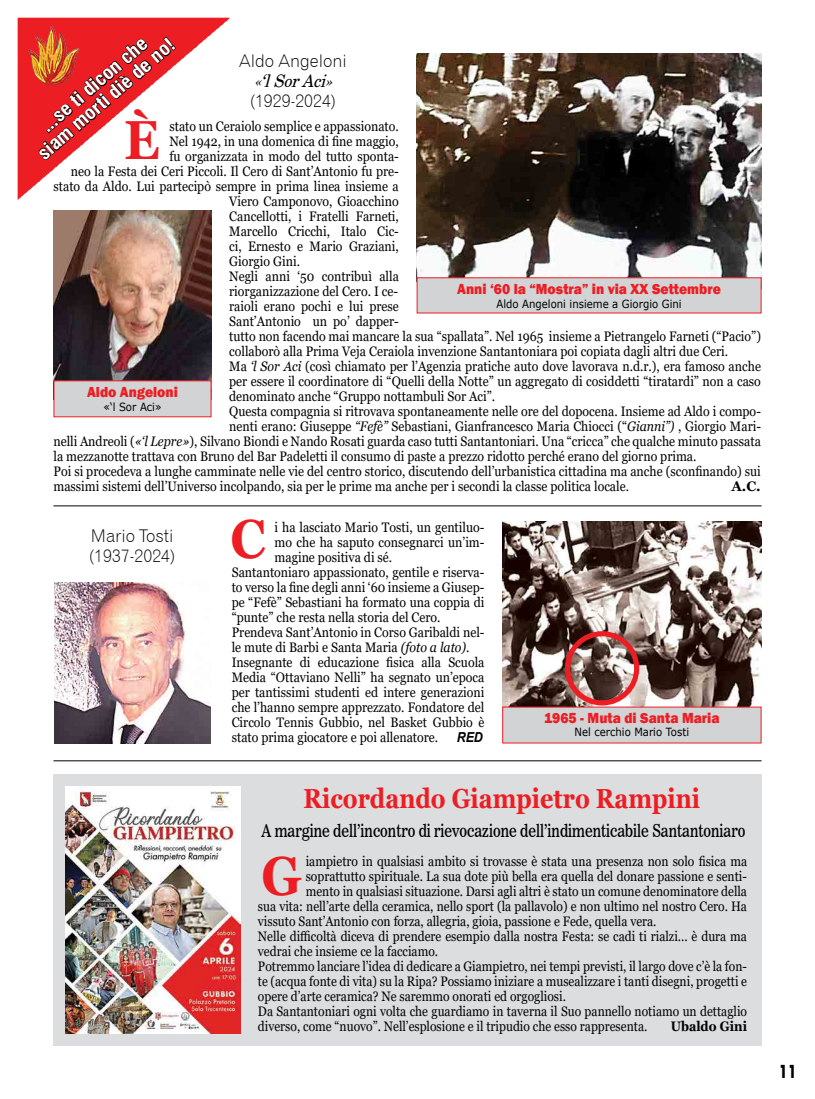
<style>
.page{position:relative;width:815px;height:1099px;background:#fff}
.page>*{position:absolute;margin:0;border:0;box-sizing:border-box;transform-origin:0 0}
.t1{font:700 55px "Georgia";color:#ed1d24;scale:.9 1}
.t2{font:700 27.5px "Georgia";color:#ed1d24;scale:.85 1}
.t3{font:700 condensed 18.75px/18.8px "Swiss 721 BT";color:#fff;text-align:center;scale:1.1 1}
.t4{font:17.5px "News 706 BT Roman C";color:#000;scale:.82 1}
.t5{font:17.5px/20px "Gothic 720 BT Light B";color:#000}
.t6{font:italic 17.5px "New Century Schlbk";color:#000;scale:.9 1}
.t7{font:700 17.5px "Futura LT";color:#000;scale:.75 1}
.t8{font:800 15px "Franklin Gothic";color:#ed1d24;scale:.93 1}
.t9{font:13.75px "Georgia";color:#000;scale:.9 1}
.t10{font:13.75px "Georgia";color:#000;scale:.88 1}
.t11{font:700 13.75px "Georgia";color:#000;scale:.9 1}
.t12{font:700 13.75px "Georgia";color:#000}
.t13{font:italic 700 13.75px "Arial";color:#000;scale:.9 1}
.t14{font:11.25px "MS Reference Sans Serif";color:#000;scale:.9 1}
.s1{font-style:italic}
</style>
<div class="page">
<img style="left:18px;top:18px;width:212px;height:182px">
<svg style="left:38px;top:36px;width:139px;height:124px"></svg>
<img style="left:35px;top:26px;width:16px;height:30px">
<img style="left:53px;top:211px;width:159px;height:169px">
<img style="left:54px;top:582px;width:157px;height:161px">
<img style="left:417px;top:53px;width:345px;height:224px">
<div style="left:53px;top:380px;width:159px;height:37px;background:#d1d3d4;border:1px solid #ed1d24"></div>
<div style="left:417px;top:277px;width:345px;height:36px;background:#d1d3d4;border:1px solid #ed1d24"></div>
<hr style="left:53px;top:505px;width:709px;height:1px;background:#000">
<img style="left:502px;top:522px;width:260px;height:184px">
<div style="left:502px;top:706px;width:260px;height:37px;background:#d1d3d4"></div>
<hr style="left:53px;top:760px;width:709px;height:1px;background:#000">
<div style="left:565px;top:631px;width:74px;height:74px;border:5px solid #ed1d24;border-radius:50%"></div>
<div style="left:53px;top:774px;width:709px;height:271px;background:#dcddde"></div>
<img style="left:65px;top:787px;width:175px;height:246px">
<h3 class="t3" style="left:22px;top:134px;width:160px;rotate:-41deg">...se ti dicon che siam morti diè de no!</h3>
<p class="t5" style="left:239px;top:50px;width:109px">Aldo Angeloni</p>
<p class="t6" style="left:254px;top:69px;width:94px">«‘lSorAci»</p>
<p class="t5" style="left:250px;top:90px;width:88px">(1929-2024)</p>
<h1 class="t1" style="left:124px;top:105px;width:41px">È</h1>
<p class="t9" style="left:169px;top:118px;width:257px">stato un Ceraiolo semplice e appassionato.</p>
<p class="t9" style="left:169px;top:133px;width:257px">Nel 1942, in una domenica di fine maggio,</p>
<p class="t9" style="left:169px;top:148px;width:257px">fu organizzata in modo del tutto sponta-</p>
<p class="t9" style="left:71px;top:163px;width:366px">neo la Festa dei Ceri Piccoli. Il Cero di Sant’Antonio fu pre-</p>
<p class="t9" style="left:53px;top:178px;width:385px">stato da Aldo. Lui partecipò sempre in prima linea insieme a</p>
<p class="t9" style="left:229px;top:193px;width:190px">Viero Camponovo, Gioacchino</p>
<p class="t9" style="left:229px;top:208px;width:190px">Cancellotti, i Fratelli Farneti,</p>
<p class="t9" style="left:229px;top:223px;width:190px">Marcello Cricchi, Italo Cic-</p>
<p class="t9" style="left:229px;top:238px;width:190px">ci, Ernesto e Mario Graziani,</p>
<p class="t9" style="left:229px;top:253px;width:80px">Giorgio Gini.</p>
<p class="t9" style="left:229px;top:268px;width:190px">Negli anni ‘50 contribuì alla</p>
<p class="t9" style="left:229px;top:283px;width:189px">riorganizzazione del Cero. I ce-</p>
<p class="t9" style="left:229px;top:298px;width:190px">raioli erano pochi e lui prese</p>
<p class="t9" style="left:229px;top:313px;width:190px">Sant’Antonio un po’ dapper-</p>
<p class="t9" style="left:229px;top:328px;width:592px">tutto non facendo mai mancare la sua “spallata”. Nel 1965 insieme a Pietrangelo Farneti (“Pacio”)</p>
<p class="t9" style="left:229px;top:343px;width:556px">collaborò alla Prima Veja Ceraiola invenzione Santantoniara poi copiata dagli altri due Ceri.</p>
<p class="t9" style="left:229px;top:358px;width:592px">Ma <span class="s1">‘l Sor Aci</span> (così chiamato per l’Agenzia pratiche auto dove lavorava n.d.r.), era famoso anche</p>
<p class="t9" style="left:229px;top:373px;width:592px">per essere il coordinatore di “Quelli della Notte” un aggregato di cosiddetti “tiratardi” non a caso</p>
<p class="t9" style="left:229px;top:388px;width:297px">denominato anche “Gruppo nottambuli Sor Aci”.</p>
<p class="t9" style="left:229px;top:403px;width:592px">Questa compagnia si ritrovava spontaneamente nelle ore del dopocena. Insieme ad Aldo i compo-</p>
<p class="t9" style="left:229px;top:418px;width:592px">nenti erano: Giuseppe <span class="s1">“Fefè”</span> Sebastiani, Gianfrancesco Maria Chiocci (“<span class="s1">Gianni”)</span> , Giorgio Mari-</p>
<p class="t9" style="left:53px;top:433px;width:788px">nelli Andreoli (<span class="s1">«‘l Lepre»</span>), Silvano Biondi e Nando Rosati guarda caso tutti Santantoniari. Una “cricca” che qualche minuto passata</p>
<p class="t9" style="left:53px;top:448px;width:716px">la mezzanotte trattava con Bruno del Bar Padeletti il consumo di paste a prezzo ridotto perché erano del giorno prima.</p>
<p class="t9" style="left:53px;top:463px;width:788px">Poi si procedeva a lunghe camminate nelle vie del centro storico, discutendo dell’urbanistica cittadina ma anche (sconfinando) sui</p>
<p class="t9" style="left:53px;top:478px;width:641px">massimi sistemi dell’Universo incolpando, sia per le prime ma anche per i secondi la classe politica locale.</p>
<p class="t12" style="left:731px;top:477px;width:31px">A.C.</p>
<p class="t8" style="left:457px;top:279px;width:285px">Anni ‘60 la “Mostra” in via XX Settembre</p>
<p class="t14" style="left:497px;top:296px;width:207px">Aldo Angeloni insieme a Giorgio Gini</p>
<p class="t8" style="left:87px;top:382px;width:99px">Aldo Angeloni</p>
<p class="t14" style="left:103px;top:399px;width:66px">«‘l Sor Aci»</p>
<p class="t5" style="left:89px;top:525px;width:88px">Mario Tosti (1937-2024)</p>
<h1 class="t1" style="left:230px;top:504px;width:38px">C</h1>
<p class="t9" style="left:275px;top:519px;width:235px">i ha lasciato Mario Tosti, un gentiluo-</p>
<p class="t9" style="left:275px;top:534px;width:235px">mo che ha saputo consegnarci un’im-</p>
<p class="t9" style="left:275px;top:549px;width:132px">magine positiva di sé.</p>
<p class="t9" style="left:232px;top:564px;width:282px">Santantoniaro appassionato, gentile e riserva-</p>
<p class="t9" style="left:232px;top:579px;width:282px">to verso la fine degli anni ‘60 insieme a Giusep-</p>
<p class="t9" style="left:232px;top:594px;width:282px">pe “Fefè” Sebastiani ha formato una coppia di</p>
<p class="t9" style="left:232px;top:609px;width:234px">“punte” che resta nella storia del Cero.</p>
<p class="t9" style="left:232px;top:624px;width:282px">Prendeva Sant’Antonio in Corso Garibaldi nel-</p>
<p class="t9" style="left:232px;top:639px;width:266px">le mute di Barbi e Santa Maria <span class="s1">(foto a lato)</span>.</p>
<p class="t9" style="left:232px;top:654px;width:282px">Insegnante di educazione fisica alla Scuola</p>
<p class="t9" style="left:232px;top:669px;width:282px">Media “Ottaviano Nelli” ha segnato un’epoca</p>
<p class="t9" style="left:232px;top:684px;width:282px">per tantissimi studenti ed intere generazioni</p>
<p class="t9" style="left:232px;top:699px;width:282px">che l’hanno sempre apprezzato. Fondatore del</p>
<p class="t9" style="left:232px;top:714px;width:282px">Circolo Tennis Gubbio, nel Basket Gubbio è</p>
<p class="t9" style="left:232px;top:729px;width:231px">stato prima giocatore e poi allenatore.</p>
<p class="t13" style="left:457px;top:728px;width:31px">RED</p>
<p class="t8" style="left:544px;top:708px;width:190px">1965 - Muta di Santa Maria</p>
<p class="t14" style="left:575px;top:725px;width:129px">Nel cerchio Mario Tosti</p>
<h2 class="t2" style="left:304px;top:780px;width:468px">Ricordando Giampietro Rampini</h2>
<p class="t4" style="left:262px;top:820px;width:592px">A margine dell’incontro di rievocazione dell’indimenticabile Santantoniaro</p>
<p class="t10" style="left:306px;top:853px;width:503px">iampietro in qualsiasi ambito si trovasse è stata una presenza non solo fisica ma</p>
<p class="t10" style="left:306px;top:868px;width:503px">soprattutto spirituale. La sua dote più bella era quella del donare passione e senti-</p>
<p class="t10" style="left:306px;top:883px;width:503px">mento in qualsiasi situazione. Darsi agli altri è stato un comune denominatore della</p>
<p class="t10" style="left:258px;top:898px;width:557px">sua vita: nell’arte della ceramica, nello sport (la pallavolo) e non ultimo nel nostro Cero. Ha</p>
<p class="t10" style="left:258px;top:913px;width:454px">vissuto Sant’Antonio con forza, allegria, gioia, passione e Fede, quella vera.</p>
<p class="t10" style="left:258px;top:928px;width:557px">Nelle difficoltà diceva di prendere esempio dalla nostra Festa: se cadi ti rialzi... è dura ma</p>
<p class="t10" style="left:258px;top:943px;width:206px">vedrai che insieme ce la facciamo.</p>
<p class="t10" style="left:258px;top:958px;width:557px">Potremmo lanciare l’idea di dedicare a Giampietro, nei tempi previsti, il largo dove c’è la fon-</p>
<p class="t10" style="left:258px;top:973px;width:557px">te (acqua fonte di vita) su la Ripa? Possiamo iniziare a musealizzare i tanti disegni, progetti e</p>
<p class="t10" style="left:258px;top:988px;width:351px">opere d’arte ceramica? Ne saremmo onorati ed orgogliosi.</p>
<p class="t10" style="left:258px;top:1003px;width:557px">Da Santantoniari ogni volta che guardiamo in taverna il Suo pannello notiamo un dettaglio</p>
<p class="t10" style="left:258px;top:1018px;width:444px">diverso, come “nuovo”. Nell’esplosione e il tripudio che esso rappresenta.</p>
<p class="t11" style="left:671px;top:1017px;width:86px">Ubaldo Gini</p>
<h1 class="t1" style="left:262px;top:840px;width:46px">G</h1>
<p class="t7" style="left:779px;top:1059px;width:26px">11</p>
</div>
